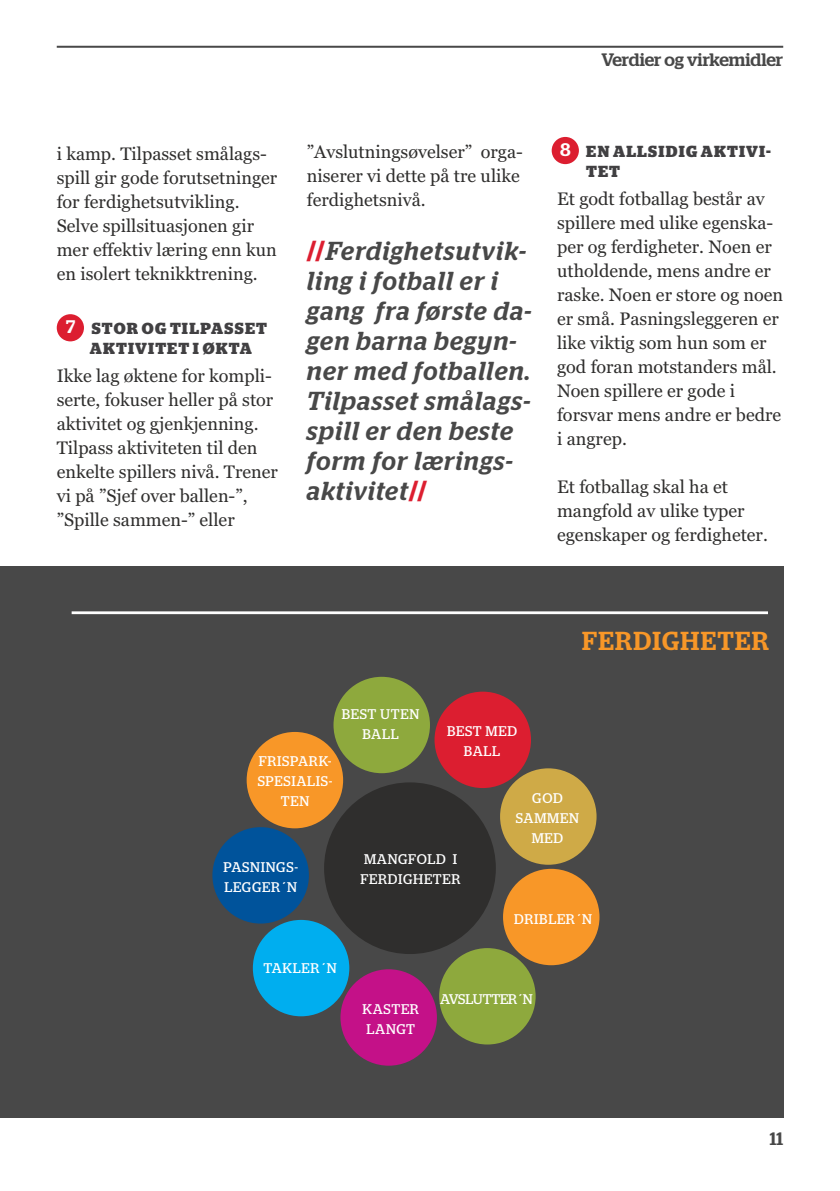
<style>
.page{position:relative;width:840px;height:1191px;background:#fff}
.page>*{position:absolute;margin:0;border:0;box-sizing:border-box;transform-origin:0 0}
.t1{font:italic 500 26px/30px "Stag";letter-spacing:.05em;color:#484848}
.t2{font:500 26px "Stag";letter-spacing:.05em;color:#f89728}
.t3{font:500 18.2px "Stag";color:#fff}
.t4{font:18px/24px "Georgia";color:#2f2e2d}
.t5{font:500 18px "Stag";color:#484848}
.t6{font:700 16px/20px "Stag";letter-spacing:.07em;color:#414042}
.t7{font:14px/20px "Stag";letter-spacing:.05em;color:#fff;text-align:center}
.t8{font:14px "Stag";letter-spacing:-.015em;color:#fff}
.s1{font-weight:700;font-style:normal;color:#dc1e30}
</style>
<div class="page">
<hr style="left:57px;top:46px;width:725px;height:2px;background:#484848">
<div style="left:0;top:566px;width:782px;height:551px;background:#484848"></div>
<hr style="left:72px;top:611px;width:695px;height:3px;background:#fff">
<div style="left:246px;top:732px;width:97px;height:96px;background:#f89728;border-radius:50%"></div>
<div style="left:212px;top:827px;width:97px;height:96px;background:#00539b;border-radius:50%"></div>
<div style="left:253px;top:920px;width:96px;height:96px;background:#00aeef;border-radius:50%"></div>
<div style="left:340px;top:969px;width:96px;height:96px;background:#c41188;border-radius:50%"></div>
<div style="left:439px;top:948px;width:96px;height:96px;background:#8ea93d;border-radius:50%"></div>
<div style="left:502px;top:869px;width:97px;height:96px;background:#f89728;border-radius:50%"></div>
<div style="left:500px;top:768px;width:96px;height:96px;background:#cfaa47;border-radius:50%"></div>
<div style="left:333px;top:677px;width:97px;height:96px;background:#8ea93d;border-radius:50%"></div>
<div style="left:434px;top:691px;width:96px;height:97px;background:#dc1e30;border-radius:50%"></div>
<div style="left:324px;top:782px;width:171px;height:172px;background:#2f2e2d;border-radius:50%"></div>
<div style="left:57px;top:314px;width:27px;height:27px;background:#dc1e30;border-radius:50%"></div>
<div style="left:551px;top:137px;width:27px;height:27px;background:#dc1e30;border-radius:50%"></div>
<p class="t5" style="left:601px;top:49px;width:183px">Verdier og virkemidler</p>
<p class="t4" style="left:57px;top:142px;width:222px">i kamp. Tilpasset smålags&shy;spill gir gode forutsetninger for ferdighetsutvikling.<br>Selve spillsituasjonen gir mer effektiv læring enn kun en isolert teknikktrening.</p>
<p class="t6" style="left:90px;top:318px;width:178px">STOR OG TILPASSET<br>AKTIVITET I ØKTA</p>
<p class="t4" style="left:57px;top:364px;width:222px">Ikke lag øktene for kompli&shy;serte, fokuser heller på stor aktivitet og gjenkjenning.<br>Tilpass aktiviteten til den enkelte spillers nivå. Trener vi på ”Sjef over ballen-”, ”Spille sammen-” eller</p>
<p class="t3" style="left:66px;top:316px;width:11px">7</p>
<p class="t4" style="left:307px;top:140px;width:217px">”Avslutningsøvelser” orga&shy;niserer vi dette på tre ulike ferdighetsnivå.</p>
<h1 class="t1" style="left:307px;top:236px;width:226px"><span class="s1">//</span>Ferdighetsutvik&shy;ling i fotball er i gang fra første da&shy;gen barna begyn&shy;ner med fotballen.<br>Tilpasset smålags&shy;spill er den beste form for lærings&shy;aktivitet<span class="s1">//</span></h1>
<p class="t3" style="left:560px;top:139px;width:12px">8</p>
<p class="t6" style="left:586px;top:141px;width:186px">EN ALLSIDIG AKTIVI-<br>TET</p>
<p class="t4" style="left:556px;top:186px;width:227px">Et godt fotballag består av spillere med ulike egenska&shy;per og ferdigheter. Noen er utholdende, mens andre er raske. Noen er store og noen er små. Pasningsleggeren er like viktig som hun som er god foran motstanders mål.<br>Noen spillere er gode i forsvar mens andre er bedre i angrep.</p>
<p class="t4" style="left:556px;top:474px;width:212px">Et fotballag skal ha et mangfold av ulike typer egenskaper og ferdigheter.</p>
<h1 class="t2" style="left:581px;top:626px;width:188px">FERDIGHETER</h1>
<p class="t7" style="left:257px;top:751px;width:76px">FRISPARK-<br>SPESIALIS-<br>TEN</p>
<p class="t7" style="left:223px;top:856px;width:76px;text-align:left">PASNINGS-<br>LEGGER´N</p>
<p class="t7" style="left:341px;top:704px;width:79px">BEST UTEN<br>BALL</p>
<p class="t7" style="left:447px;top:721px;width:71px">BEST MED<br>BALL</p>
<p class="t7" style="left:515px;top:788px;width:65px">GOD<br>SAMMEN<br>MED</p>
<p class="t7" style="left:360px;top:849px;width:102px;text-align:left">MANGFOLD I<br>FERDIGHETER</p>
<p class="t7" style="left:514px;top:909px;width:79px">DRIBLER´N</p>
<p class="t7" style="left:263px;top:958px;width:75px">TAKLER´N</p>
<p class="t7" style="left:362px;top:999px;width:58px;text-align:left">KASTER<br>LANGT</p>
<p class="t8" style="left:440px;top:991px;width:94px">AVSLUTTER´N</p>
<p class="t5" style="left:769px;top:1127px;width:15px">11</p>
</div>
